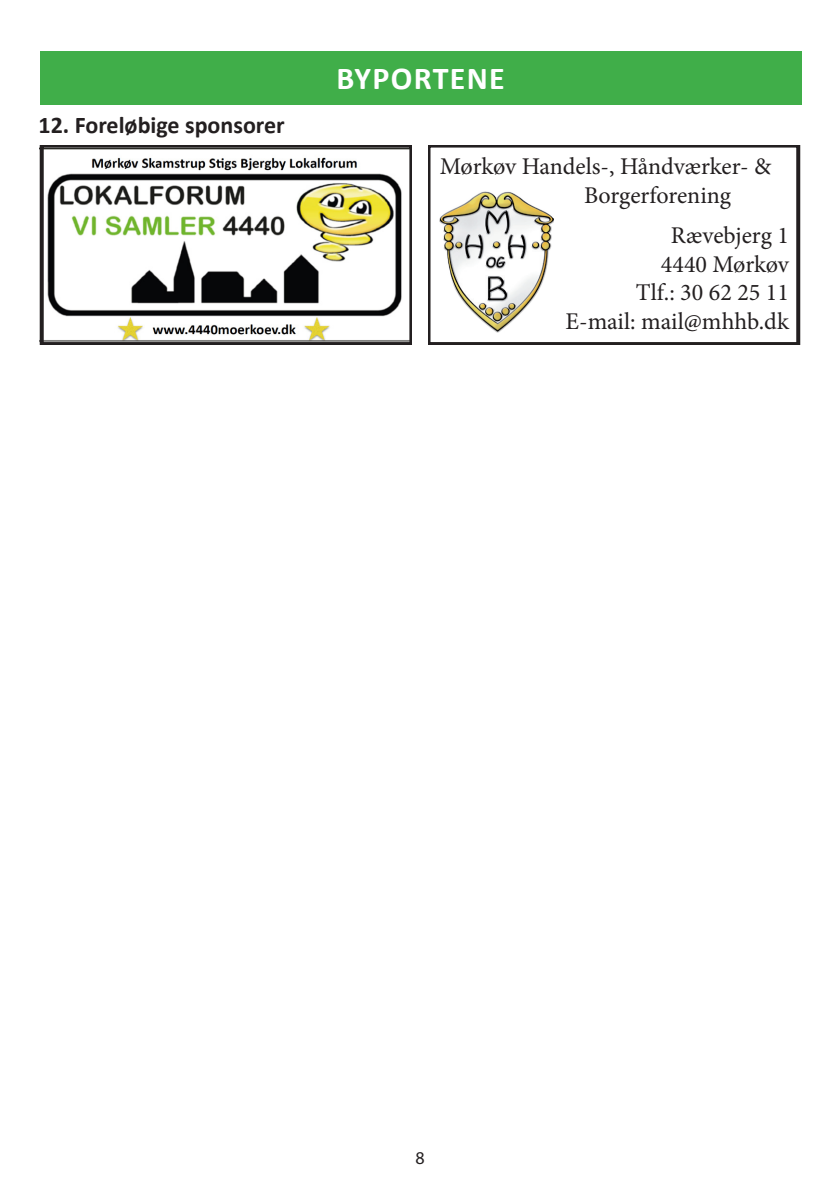
<style>
.page{position:relative;width:840px;height:1191px;background:#fff}
.page>*{position:absolute;margin:0;border:0;box-sizing:border-box;transform-origin:0 0}
.t1{font:700 32px "Calibri";letter-spacing:.04em;color:#fff}
.t2{font:24px/28.8px "Minion Pro";letter-spacing:-.005em;color:#231f20}
.t3{font:700 24px "Calibri";color:#231f20}
.t4{font:18px "Myriad Pro";color:#231f20}
</style>
<div class="page">
<div style="left:40px;top:51px;width:761px;height:54px;background:#40ae49"></div>
<svg style="left:428px;top:146px;width:371px;height:198px"></svg>
<img style="left:439px;top:191px;width:114px;height:142px">
<svg style="left:40px;top:146px;width:371px;height:198px"></svg>
<p class="t3" style="left:38px;top:110px;width:248px">12. Foreløbige sponsorer</p>
<p class="t1" style="left:336px;top:59px;width:169px">BYPORTENE</p>
<p class="t2" style="left:583px;top:152px;width:188px;text-indent:-144px">Mørkøv Handels-, Håndværker- &amp;<br>Borgerforening</p>
<p class="t2" style="left:565px;top:221px;width:225px;text-align:right">Rævebjerg 1<br>4440 Mørkøv<br>Tlf.: 30 62 25 11<br>E-mail: mail@mhhb.dk</p>
<p class="t4" style="left:415px;top:1147px;width:11px">8</p>
</div>
